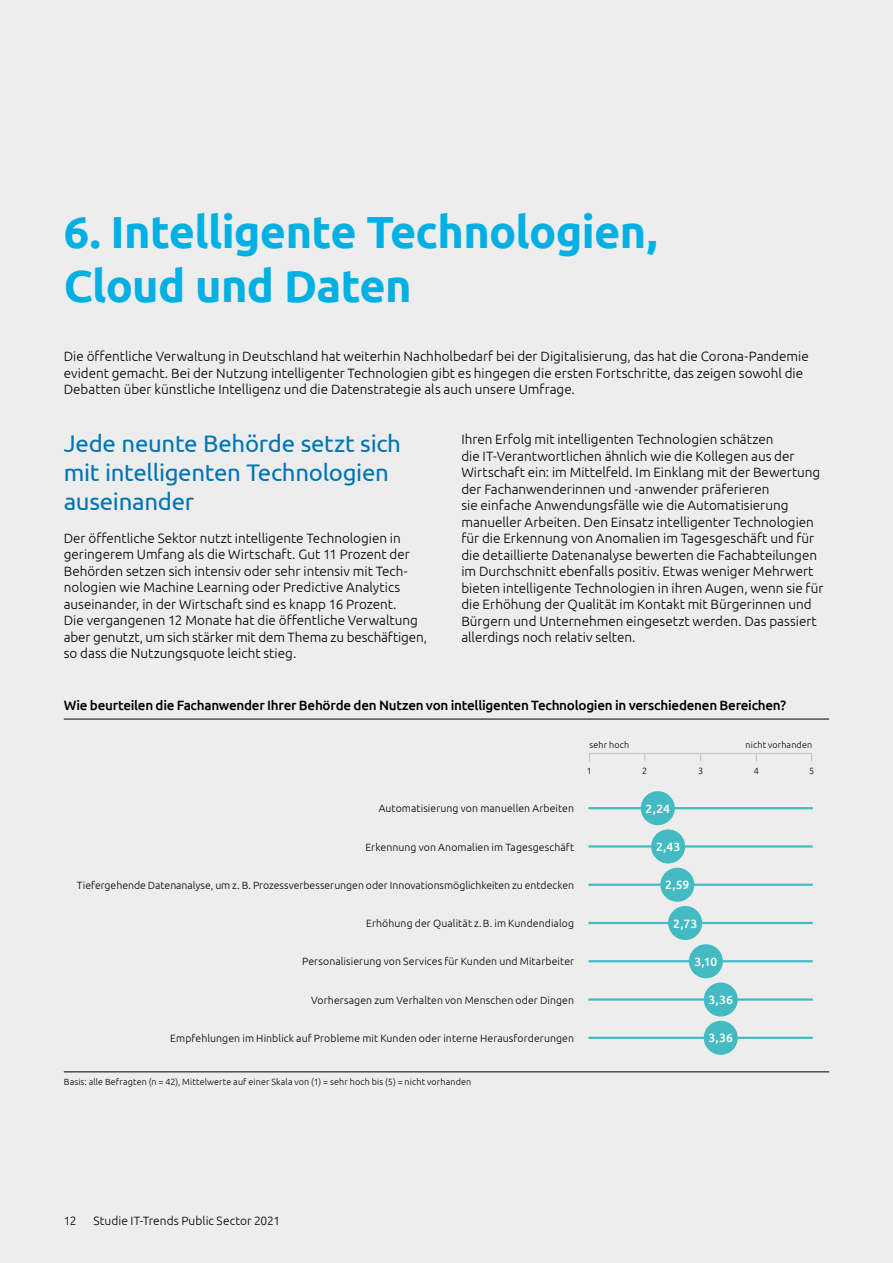
<style>
.page{position:relative;width:893px;height:1263px;background:#ededed}
.page>*{position:absolute;margin:0;border:0;box-sizing:border-box;transform-origin:0 0}
.t1{font:700 45px/54px "Ubuntu";letter-spacing:-.015em;color:#00b0e3}
.t2{font:24px/28.8px "Ubuntu";letter-spacing:-.015em;color:#0075b3}
.t3{font:300 13.5px/16.5px "Ubuntu";color:#000}
.t4{font:500 13.5px "Ubuntu";letter-spacing:-.02em;color:#000}
.t5{font:300 12px "Ubuntu";letter-spacing:.005em;color:#000}
.t6{font:500 12px "Ubuntu";color:#fff}
.t7{font:300 10.5px "Ubuntu";letter-spacing:.01em;color:#000}
.t8{font:300 9px "Ubuntu";letter-spacing:.015em;color:#000}
</style>
<div class="page">
<hr style="left:589px;top:807px;width:223px;height:2px;background:#44bac2">
<hr style="left:589px;top:845px;width:223px;height:2px;background:#44bac2">
<hr style="left:589px;top:883px;width:223px;height:3px;background:#44bac2">
<hr style="left:589px;top:922px;width:223px;height:2px;background:#44bac2">
<hr style="left:589px;top:960px;width:223px;height:2px;background:#44bac2">
<hr style="left:589px;top:998px;width:223px;height:3px;background:#44bac2">
<hr style="left:589px;top:1037px;width:223px;height:2px;background:#44bac2">
<div style="left:641px;top:791px;width:34px;height:34px;background:#44bac2;border-radius:50%"></div>
<div style="left:651px;top:829px;width:34px;height:34px;background:#44bac2;border-radius:50%"></div>
<div style="left:660px;top:868px;width:34px;height:34px;background:#44bac2;border-radius:50%"></div>
<div style="left:668px;top:906px;width:34px;height:34px;background:#44bac2;border-radius:50%"></div>
<div style="left:689px;top:944px;width:34px;height:34px;background:#44bac2;border-radius:50%"></div>
<div style="left:704px;top:982px;width:34px;height:34px;background:#44bac2;border-radius:50%"></div>
<div style="left:704px;top:1021px;width:34px;height:34px;background:#44bac2;border-radius:50%"></div>
<div style="left:589px;top:753px;width:223px;height:9px;border:1px solid #c6c6c6"></div>
<hr style="left:64px;top:1071px;width:765px;height:1px;background:#000">
<hr style="left:64px;top:719px;width:765px;height:1px;background:#000">
<h1 class="t1" style="left:64px;top:204px;width:595px">6. Intelligente Technologien,<br>Cloud und Daten</h1>
<p class="t3" style="left:64px;top:348px;width:746px">Die öffentliche Verwaltung in Deutschland hat weiterhin Nachholbedarf bei der Digitalisierung, das hat die Corona-Pandemie evident gemacht. Bei der Nutzung intelligenter Technologien gibt es hingegen die ersten Fortschritte, das zeigen sowohl die<br>Debatten über künstliche Intelligenz und die Datenstrategie als auch unsere Umfrage.</p>
<h2 class="t2" style="left:64px;top:429px;width:339px">Jede neunte Behörde setzt sich mit intelligenten Technologien auseinander</h2>
<p class="t3" style="left:64px;top:529px;width:365px">Der öffentliche Sektor nutzt intelligente Technologien in geringerem Umfang als die Wirtschaft. Gut 11 Prozent der Behörden setzen sich intensiv oder sehr intensiv mit Tech&shy;nologien wie Machine Learning oder Predictive Analytics auseinander, in der Wirtschaft sind es knapp 16 Prozent.<br>Die vergangenen 12 Monate hat die öffentliche Verwaltung aber genutzt, um sich stärker mit dem Thema zu beschäftigen, so dass die Nutzungsquote leicht stieg.</p>
<p class="t3" style="left:461px;top:431px;width:364px">Ihren Erfolg mit intelligenten Technologien schätzen<br>die IT-Verantwortlichen ähnlich wie die Kollegen aus der Wirtschaft ein: im Mittelfeld. Im Einklang mit der Bewertung der Fachanwenderinnen und -anwender präferieren<br>sie einfache Anwendungsfälle wie die Automatisierung manueller Arbeiten. Den Einsatz intelligenter Technologien für die Erkennung von Anomalien im Tagesgeschäft und für die detaillierte Datenanalyse bewerten die Fachabteilungen im Durchschnitt ebenfalls positiv. Etwas weniger Mehrwert bieten intelligente Technologien in ihren Augen, wenn sie für die Erhöhung der Qualität im Kontakt mit Bürgerinnen und Bürgern und Unternehmen eingesetzt werden. Das passiert allerdings noch relativ selten.</p>
<p class="t4" style="left:64px;top:697px;width:724px">Wie beurteilen die Fachanwender Ihrer Behörde den Nutzen von intelligenten Technologien in verschiedenen Bereichen?</p>
<p class="t7" style="left:379px;top:802px;width:197px">Automatisierung von manuellen Arbeiten</p>
<p class="t7" style="left:365px;top:840px;width:210px">Erkennung von Anomalien im Tagesgeschäft</p>
<p class="t7" style="left:77px;top:879px;width:499px">Tiefergehende Datenanalyse, um z. B. Prozessverbesserungen oder Innovationsmöglichkeiten zu entdecken</p>
<p class="t7" style="left:366px;top:917px;width:209px">Erhöhung der Qualität z.B. im Kundendialog</p>
<p class="t7" style="left:302px;top:955px;width:273px">Personalisierung von Services für Kunden und Mitarbeiter</p>
<p class="t7" style="left:311px;top:993px;width:264px">Vorhersagen zum Verhalten von Menschen oder Dingen</p>
<p class="t7" style="left:170px;top:1032px;width:405px">Empfehlungen im Hinblick auf Probleme mit Kunden oder interne Herausforderungen</p>
<p class="t8" style="left:64px;top:1076px;width:409px">Basis: alle Befragten (n = 42), Mittelwerte auf einer Skala von (1) = sehr hoch bis (5) = nicht vorhanden</p>
<p class="t8" style="left:589px;top:740px;width:41px">sehr hoch</p>
<p class="t8" style="left:746px;top:740px;width:68px">nicht vorhanden</p>
<p class="t8" style="left:587px;top:765px;width:7px">1</p>
<p class="t8" style="left:642px;top:765px;width:7px">2</p>
<p class="t8" style="left:698px;top:765px;width:7px">3</p>
<p class="t8" style="left:754px;top:765px;width:7px">4</p>
<p class="t8" style="left:809px;top:765px;width:7px">5</p>
<p class="t6" style="left:646px;top:801px;width:26px">2,24</p>
<p class="t6" style="left:656px;top:839px;width:26px">2,43</p>
<p class="t6" style="left:665px;top:877px;width:26px">2,59</p>
<p class="t6" style="left:673px;top:916px;width:25px">2,73</p>
<p class="t6" style="left:694px;top:954px;width:24px">3,10</p>
<p class="t6" style="left:709px;top:992px;width:26px">3,36</p>
<p class="t6" style="left:709px;top:1030px;width:26px">3,36</p>
<p class="t5" style="left:64px;top:1213px;width:14px">12</p>
<p class="t5" style="left:94px;top:1213px;width:188px">Studie IT-Trends Public Sector 2021</p>
</div>
